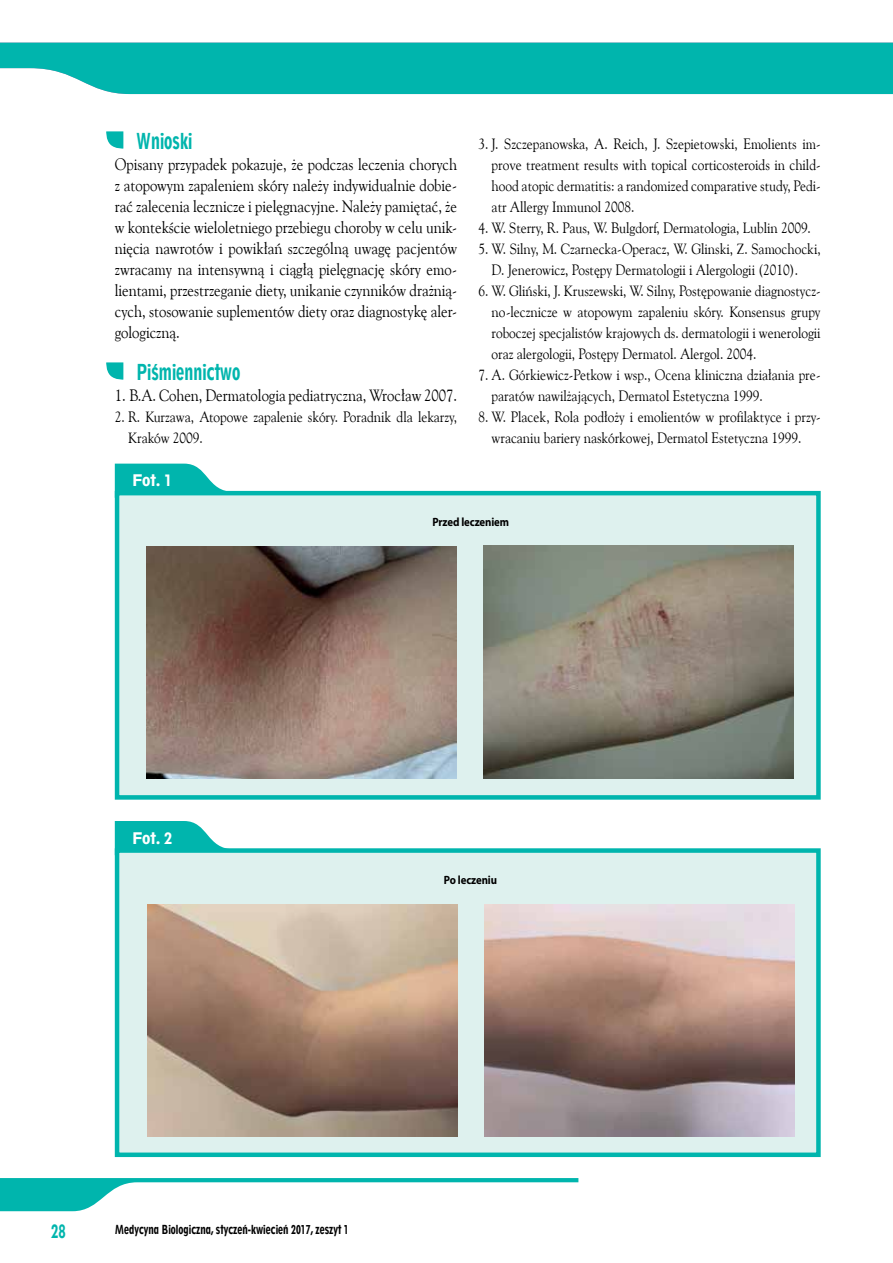
<style>
.page{position:relative;width:893px;height:1263px;background:#fff}
.page>*{position:absolute;margin:0;border:0;box-sizing:border-box;transform-origin:0 0}
.t1{font:20.7px "Geometr 212 Hv Cn EU";color:#00b5ad;scale:.72 1}
.t2{font:17.55px "Geometr 212 Hv Cn EU";color:#00b5ad;scale:.77 1}
.t3{font:16.5px/21px "Goudy Ol St EU";letter-spacing:-.005em;color:#000;text-align:justify;scale:.9 1}
.t4{font:15px/21px "Goudy Ol St EU";letter-spacing:-.005em;color:#000;scale:.9 1}
.t5{font:15px "Geometr 212 Hv Cn EU";letter-spacing:-.01em;color:#fff}
.t6{font:700 12px "Myriad Pro";letter-spacing:-.01em;color:#000;scale:.9 1}
.t7{font:11.7px "Geometr 212 Hv Cn EU";color:#000;scale:.77 1}
</style>
<div class="page">
<div style="left:0;top:43px;width:893px;height:51px;background:#00b5ad"></div>
<svg style="left:0;top:1178px;width:578px;height:33px"></svg>
<svg style="left:106px;top:131px;width:17px;height:18px"></svg>
<svg style="left:106px;top:362px;width:17px;height:18px"></svg>
<svg style="left:115px;top:464px;width:342px;height:27px"></svg>
<svg style="left:115px;top:821px;width:110px;height:27px"></svg>
<div style="left:115px;top:491px;width:706px;height:309px;background:#def1ee;border:4px solid #00b5ad"></div>
<div style="left:115px;top:848px;width:706px;height:309px;background:#def1ee;border:4px solid #00b5ad"></div>
<img style="left:484px;top:545px;width:310px;height:234px">
<img style="left:147px;top:547px;width:309px;height:232px">
<img style="left:147px;top:905px;width:310px;height:232px">
<img style="left:484px;top:905px;width:310px;height:232px">
<h1 class="t1" style="left:136px;top:127px;width:80px">Wnioski</h1>
<p class="t3" style="left:115px;top:154px;width:382px">Opisany przypadek pokazuje, że podczas leczenia chorych z atopowym zapaleniem skóry należy indywidualnie dobie&shy;rać zalecenia lecznicze i pielęgnacyjne. Należy pamiętać, że w kontekście wieloletniego przebiegu choroby w celu unik&shy;nięcia nawrotów i powikłań szczególną uwagę pacjentów zwracamy na intensywną i ciągłą pielęgnację skóry emo&shy;lientami, przestrzeganie diety, unikanie czynników drażnią&shy;cych, stosowanie suplementów diety oraz diagnostykę aler&shy;gologiczną.</p>
<h1 class="t1" style="left:136px;top:358px;width:146px">Piśmiennictwo</h1>
<p class="t3" style="left:115px;top:385px;width:382px">1. B.A. Cohen, Dermatologia pediatryczna, Wrocław 2007.</p>
<p class="t4" style="left:128px;top:406px;width:367px;text-indent:-13px">2. R. Kurzawa, Atopowe zapalenie skóry. Poradnik dla lekarzy,<br>Kraków 2009.</p>
<p class="t5" style="left:132px;top:470px;width:42px">Fot. 1</p>
<p class="t4" style="left:492px;top:133px;width:367px;text-align:justify;text-indent:-13px">3. J. Szczepanowska, A. Reich, J. Szepietowski, Emolients im&shy;prove treatment results with topical corticosteroids in child&shy;hood atopic dermatitis: a randomized comparative study, Pedi&shy;atr Allergy Immunol 2008.</p>
<p class="t4" style="left:478px;top:217px;width:371px">4. W. Sterry, R. Paus, W. Bulgdorf, Dermatologia, Lublin 2009.</p>
<p class="t4" style="left:492px;top:238px;width:367px;text-indent:-13px">5. W. Silny, M. Czarnecka-Operacz, W. Glinski, Z. Samochocki,<br>D. Jenerowicz, Postępy Dermatologii i Alergologii (2010).</p>
<p class="t4" style="left:492px;top:280px;width:367px;text-align:justify;text-indent:-13px">6. W. Gliński, J. Kruszewski, W. Silny, Postępowanie diagnostycz&shy;no-lecznicze w atopowym zapaleniu skóry. Konsensus grupy roboczej specjalistów krajowych ds. dermatologii i wenerologii oraz alergologii, Postępy Dermatol. Alergol. 2004.</p>
<p class="t4" style="left:492px;top:364px;width:367px;text-indent:-13px">7. A. Górkiewicz-Petkow i wsp., Ocena kliniczna działania pre&shy;paratów nawilżających, Dermatol Estetyczna 1999.</p>
<p class="t4" style="left:478px;top:406px;width:382px;text-align:center">8. W. Placek, Rola podłoży i emolientów w profilaktyce i przy&shy;wracaniu bariery naskórkowej, Dermatol Estetyczna 1999.</p>
<p class="t5" style="left:132px;top:828px;width:42px">Fot. 2</p>
<p class="t6" style="left:432px;top:514px;width:87px">Przed leczeniem</p>
<p class="t6" style="left:444px;top:872px;width:61px">Po leczeniu</p>
<p class="t2" style="left:51px;top:1219px;width:21px">28</p>
<p class="t7" style="left:115px;top:1222px;width:305px">Medycyna Biologiczna, styczeń-kwiecień 2017, zeszyt 1</p>
</div>
